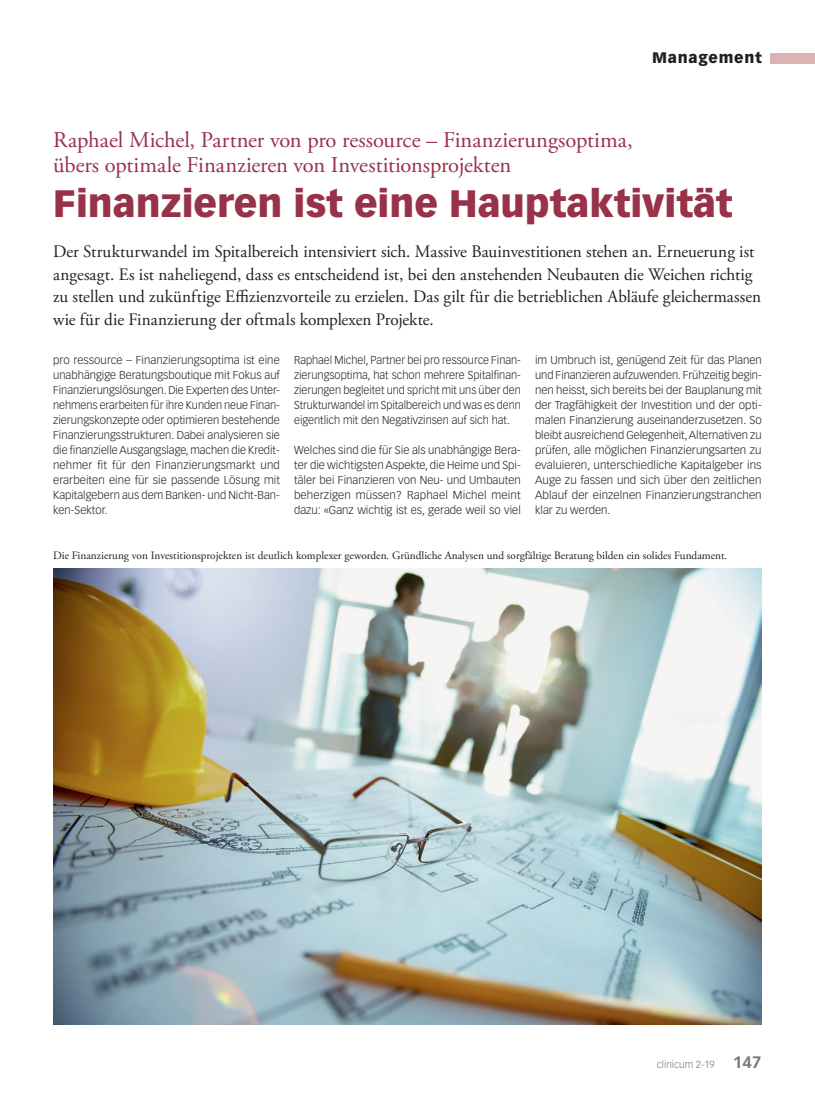
<style>
.page{position:relative;width:815px;height:1099px;background:#fff}
.page>*{position:absolute;margin:0;border:0;box-sizing:border-box;transform-origin:0 0}
.Titel_MM{font:900 37.5px "Vectora LT Std";color:#983249}
.Obertitel_MM{font:22.5px/25px "Adobe Garamond Pro";letter-spacing:-.005em;color:#983249}
.Lead{font:17.5px/22.5px "Adobe Garamond Pro";color:#231f20}
.t1{font:900 15px "Vectora LT Std";letter-spacing:.05em;color:#231f20}
.Lauftext{font:300 11.25px/15px "Vectora LT Std";color:#231f20;text-align:justify}
.Legende{font:11.25px "Adobe Garamond Pro";color:#231f20}
.t2{font:300 10px "Vectora LT Std";color:#76787b}
.s1{font-weight:700;font-size:16.25px}
</style>
<div class="page">
<div style="left:770px;top:53px;width:45px;height:10px;background:#d9b4b3"></div>
<img style="left:53px;top:568px;width:709px;height:456px">
<h3 class="t1" style="left:652px;top:49px;width:111px">Management</h3>
<p class="Obertitel_MM" style="left:53px;top:128px;width:581px">Raphael Michel, Partner von pro ressource – Finanzierungsoptima, übers optimale Finanzieren von Investitionsprojekten</p>
<p class="Titel_MM" style="left:53px;top:180px;width:681px">Finanzieren ist eine Hauptaktivität</p>
<p class="Lead" style="left:53px;top:241px;width:709px">Der Strukturwandel im Spitalbereich intensiviert sich. Massive Bauinvestitionen stehen an. Erneuerung ist angesagt. Es ist naheliegend, dass es entscheidend ist, bei den anstehenden Neubauten die Weichen richtig zu stellen und zukünftige Effizienzvorteile zu erzielen. Das gilt für die betrieblichen Abläufe gleichermassen wie für die Finanzierung der oftmals komplexen Projekte.</p>
<p class="Lauftext" style="left:53px;top:353px;width:228px">pro ressource – Finanzierungsoptima ist eine unabhängige Beratungsboutique mit Fokus auf Finanzierungslösungen. Die Experten des Unter&shy;nehmens erarbeiten für ihre Kunden neue Finan&shy;zierungskonzepte oder optimieren bestehende Finanzierungsstrukturen. Dabei analysieren sie die finanzielle Ausgangslage, machen die Kredit&shy;nehmer fit für den Finanzierungsmarkt und erarbeiten eine für sie passende Lösung mit Kapitalgebern aus dem Banken- und Nicht-Ban&shy;ken-Sektor.</p>
<p class="Lauftext" style="left:294px;top:353px;width:228px">Raphael Michel, Partner bei pro ressource Finan&shy;zierungsoptima, hat schon mehrere Spitalfinan&shy;zierungen begleitet und spricht mit uns über den Strukturwandel im Spitalbereich und was es denn eigentlich mit den Negativzinsen auf sich hat.</p>
<p class="Lauftext" style="left:535px;top:353px;width:228px">im Umbruch ist, genügend Zeit für das Planen und Finanzieren aufzuwenden. Frühzeitig begin&shy;nen heisst, sich bereits bei der Bauplanung mit der Tragfähigkeit der Investition und der opti&shy;malen Finanzierung auseinanderzusetzen. So bleibt ausreichend Gelegenheit, Alternativen zu prüfen, alle möglichen Finanzierungsarten zu evaluieren, unterschiedliche Kapitalgeber ins Auge zu fassen und sich über den zeitlichen Ablauf der einzelnen Finanzierungstranchen klar zu werden.</p>
<p class="Legende" style="left:53px;top:549px;width:676px">Die Finanzierung von Investitionsprojekten ist deutlich komplexer geworden. Gründliche Analysen und sorgfältige Beratung bilden ein solides Fundament.</p>
<p class="Lauftext" style="left:294px;top:443px;width:228px">Welches sind die für Sie als unabhängige Bera&shy;ter die wichtigsten Aspekte, die Heime und Spi&shy;täler bei Finanzieren von Neu- und Umbauten beherzigen müssen? Raphael Michel meint dazu: «Ganz wichtig ist es, gerade weil so viel</p>
<p class="t2" style="left:657px;top:1058px;width:106px">clinicum 2-19 <span class="s1">147</span></p>
</div>
